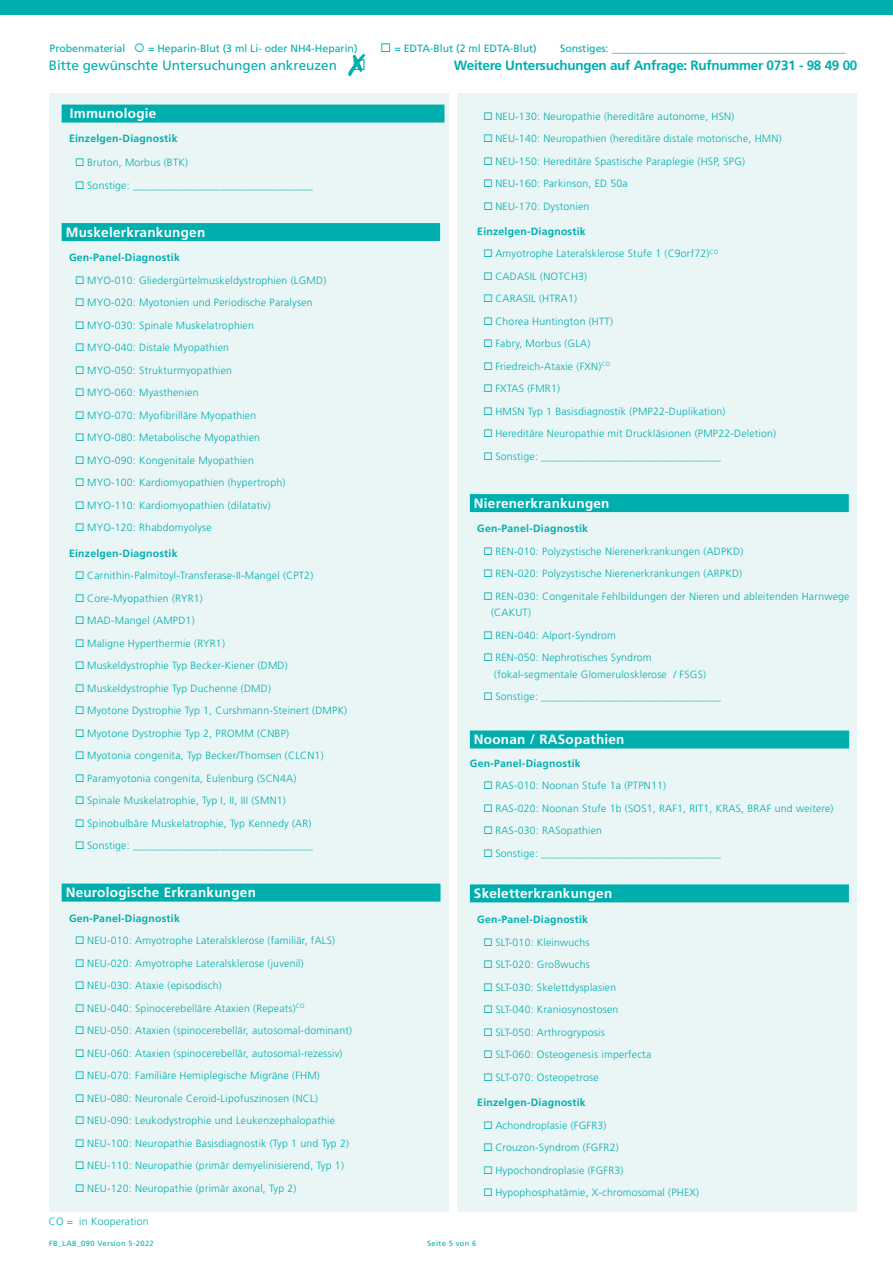
<style>
.page{position:relative;width:893px;height:1263px;background:#fff}
.page>*{position:absolute;margin:0;border:0;box-sizing:border-box;transform-origin:0 0}
.t1{font:700 13.5px "Frutiger";letter-spacing:.02em;color:#fff}
.t2{font:700 13.5px "Frutiger";letter-spacing:-.02em;color:#00aeae}
.t3{font:13.5px "Frutiger";color:#00aeae}
.t4{font:12px "Frutiger";color:#00aeae}
.t5{font:300 10.5px/16.5px "Frutiger";letter-spacing:.02em;color:#00aeae}
.t6{font:700 10.5px "Frutiger";letter-spacing:.02em;color:#00aeae}
.t7{font:10.5px "Frutiger";color:#00aeae}
.t8{font:7.5px "Frutiger";letter-spacing:.05em;color:#00aeae}
.s1{font-size:10.5px}
</style>
<div class="page">
<div style="left:457px;top:94px;width:400px;height:1118px;background:#eaf6f5"></div>
<div style="left:49px;top:94px;width:400px;height:1118px;background:#eaf6f5"></div>
<svg style="left:348px;top:54px;width:17px;height:22px"></svg>
<div style="left:470px;top:494px;width:379px;height:18px;background:#00aeae"></div>
<div style="left:470px;top:730px;width:379px;height:18px;background:#00aeae"></div>
<div style="left:470px;top:884px;width:379px;height:18px;background:#00aeae"></div>
<div style="left:0;top:0;width:893px;height:15px;background:#00aeae"></div>
<div style="left:62px;top:105px;width:382px;height:18px;background:#00aeae"></div>
<div style="left:62px;top:223px;width:378px;height:18px;background:#00aeae"></div>
<div style="left:62px;top:883px;width:378px;height:18px;background:#00aeae"></div>
<p class="t7" style="left:50px;top:42px;width:309px">Probenmaterial ○ = Heparin-Blut (3 ml Li- oder NH4-Heparin)</p>
<p class="t7" style="left:380px;top:42px;width:158px">◻ = EDTA-Blut (2 ml EDTA-Blut)</p>
<p class="t4" style="left:560px;top:41px;width:287px"><span class="s1">Sonstiges:</span> _______________________________________</p>
<p class="t3" style="left:49px;top:57px;width:318px">Bitte gewünschte Untersuchungen ankreuzen ◻</p>
<p class="t2" style="left:454px;top:57px;width:405px">Weitere Untersuchungen auf Anfrage: Rufnummer 0731 - 98 49 00</p>
<p class="t1" style="left:70px;top:105px;width:88px">Immunologie</p>
<p class="t6" style="left:69px;top:132px;width:110px">Einzelgen-Diagnostik</p>
<p class="t5" style="left:75px;top:154px;width:114px">◻ Bruton, Morbus (BTK)</p>
<p class="t5" style="left:75px;top:177px;width:239px">◻ Sonstige: _________________________________</p>
<p class="t1" style="left:66px;top:224px;width:141px">Muskelerkrankungen</p>
<p class="t6" style="left:69px;top:251px;width:112px">Gen-Panel-Diagnostik</p>
<p class="t5" style="left:75px;top:272px;width:253px">◻ MYO-010: Gliedergürtelmuskeldystrophien (LGMD)</p>
<p class="t5" style="left:75px;top:294px;width:239px">◻ MYO-020: Myotonien und Periodische Paralysen</p>
<p class="t5" style="left:75px;top:317px;width:180px">◻ MYO-030: Spinale Muskelatrophien</p>
<p class="t5" style="left:75px;top:339px;width:155px">◻ MYO-040: Distale Myopathien</p>
<p class="t5" style="left:75px;top:362px;width:158px">◻ MYO-050: Strukturmyopathien</p>
<p class="t5" style="left:75px;top:384px;width:125px">◻ MYO-060: Myasthenien</p>
<p class="t5" style="left:75px;top:407px;width:183px">◻ MYO-070: Myofibrilläre Myopathien</p>
<p class="t5" style="left:75px;top:429px;width:186px">◻ MYO-080: Metabolische Myopathien</p>
<p class="t5" style="left:75px;top:452px;width:180px">◻ MYO-090: Kongenitale Myopathien</p>
<p class="t5" style="left:75px;top:474px;width:212px">◻ MYO-100: Kardiomyopathien (hypertroph)</p>
<p class="t5" style="left:75px;top:497px;width:197px">◻ MYO-110: Kardiomyopathien (dilatativ)</p>
<p class="t5" style="left:75px;top:519px;width:138px">◻ MYO-120: Rhabdomyolyse</p>
<p class="t6" style="left:69px;top:547px;width:110px">Einzelgen-Diagnostik</p>
<p class="t5" style="left:75px;top:567px;width:240px">◻ Carnithin-Palmitoyl-Transferase-II-Mangel (CPT2)</p>
<p class="t5" style="left:75px;top:590px;width:129px">◻ Core-Myopathien (RYR1)</p>
<p class="t5" style="left:75px;top:612px;width:121px">◻ MAD-Mangel (AMPD1)</p>
<p class="t5" style="left:75px;top:635px;width:151px">◻ Maligne Hyperthermie (RYR1)</p>
<p class="t5" style="left:75px;top:657px;width:214px">◻ Muskeldystrophie Typ Becker-Kiener (DMD)</p>
<p class="t5" style="left:75px;top:680px;width:197px">◻ Muskeldystrophie Typ Duchenne (DMD)</p>
<p class="t5" style="left:75px;top:702px;width:274px">◻ Myotone Dystrophie Typ 1, Curshmann-Steinert (DMPK)</p>
<p class="t5" style="left:75px;top:725px;width:215px">◻ Myotone Dystrophie Typ 2, PROMM (CNBP)</p>
<p class="t5" style="left:75px;top:747px;width:250px">◻ Myotonia congenita, Typ Becker/Thomsen (CLCN1)</p>
<p class="t5" style="left:75px;top:770px;width:223px">◻ Paramyotonia congenita, Eulenburg (SCN4A)</p>
<p class="t5" style="left:75px;top:792px;width:212px">◻ Spinale Muskelatrophie, Typ I, II, III (SMN1)</p>
<p class="t5" style="left:75px;top:815px;width:238px">◻ Spinobulbäre Muskelatrophie, Typ Kennedy (AR)</p>
<p class="t5" style="left:75px;top:837px;width:239px">◻ Sonstige: _________________________________</p>
<p class="t1" style="left:66px;top:884px;width:192px">Neurologische Erkrankungen</p>
<p class="t6" style="left:69px;top:912px;width:112px">Gen-Panel-Diagnostik</p>
<p class="t5" style="left:75px;top:932px;width:261px">◻ NEU-010: Amyotrophe Lateralsklerose (familiär, fALS)</p>
<p class="t5" style="left:75px;top:955px;width:230px">◻ NEU-020: Amyotrophe Lateralsklerose (juvenil)</p>
<p class="t5" style="left:75px;top:977px;width:148px">◻ NEU-030: Ataxie (episodisch)</p>
<p class="t5" style="left:75px;top:1000px;width:231px">◻ NEU-040: Spinocerebelläre Ataxien (Repeats)<sup>CO</sup></p>
<p class="t5" style="left:75px;top:1022px;width:278px">◻ NEU-050: Ataxien (spinocerebellär, autosomal-dominant)</p>
<p class="t5" style="left:75px;top:1045px;width:269px">◻ NEU-060: Ataxien (spinocerebellär, autosomal-rezessiv)</p>
<p class="t5" style="left:75px;top:1067px;width:246px">◻ NEU-070: Familiäre Hemiplegische Migräne (FHM)</p>
<p class="t5" style="left:75px;top:1090px;width:244px">◻ NEU-080: Neuronale Ceroid-Lipofuszinosen (NCL)</p>
<p class="t5" style="left:75px;top:1112px;width:261px">◻ NEU-090: Leukodystrophie und Leukenzephalopathie</p>
<p class="t5" style="left:75px;top:1135px;width:275px">◻ NEU-100: Neuropathie Basisdiagnostik (Typ 1 und Typ 2)</p>
<p class="t5" style="left:75px;top:1157px;width:270px">◻ NEU-110: Neuropathie (primär demyelinisierend, Typ 1)</p>
<p class="t5" style="left:75px;top:1180px;width:223px">◻ NEU-120: Neuropathie (primär axonal, Typ 2)</p>
<p class="t5" style="left:483px;top:108px;width:252px">◻ NEU-130: Neuropathie (hereditäre autonome, HSN)</p>
<p class="t5" style="left:483px;top:130px;width:300px">◻ NEU-140: Neuropathien (hereditäre distale motorische, HMN)</p>
<p class="t5" style="left:483px;top:153px;width:263px">◻ NEU-150: Hereditäre Spastische Paraplegie (HSP, SPG)</p>
<p class="t5" style="left:483px;top:175px;width:146px">◻ NEU-160: Parkinson, ED 50a</p>
<p class="t5" style="left:483px;top:198px;width:108px">◻ NEU-170: Dystonien</p>
<p class="t6" style="left:477px;top:225px;width:110px">Einzelgen-Diagnostik</p>
<p class="t5" style="left:483px;top:245px;width:236px">◻ Amyotrophe Lateralsklerose Stufe 1 (C9orf72)<sup>CO</sup></p>
<p class="t5" style="left:483px;top:268px;width:105px">◻ CADASIL (NOTCH3)</p>
<p class="t5" style="left:483px;top:290px;width:95px">◻ CARASIL (HTRA1)</p>
<p class="t5" style="left:483px;top:313px;width:131px">◻ Chorea Huntington (HTT)</p>
<p class="t5" style="left:483px;top:335px;width:108px">◻ Fabry, Morbus (GLA)</p>
<p class="t5" style="left:483px;top:358px;width:128px">◻ Friedreich-Ataxie (FXN)<sup>CO</sup></p>
<p class="t5" style="left:483px;top:380px;width:78px">◻ FXTAS (FMR1)</p>
<p class="t5" style="left:483px;top:403px;width:244px">◻ HMSN Typ 1 Basisdiagnostik (PMP22-Duplikation)</p>
<p class="t5" style="left:483px;top:425px;width:294px">◻ Hereditäre Neuropathie mit Druckläsionen (PMP22-Deletion)</p>
<p class="t5" style="left:483px;top:448px;width:239px">◻ Sonstige: _________________________________</p>
<p class="t1" style="left:474px;top:495px;width:137px">Nierenerkrankungen</p>
<p class="t6" style="left:477px;top:522px;width:112px">Gen-Panel-Diagnostik</p>
<p class="t5" style="left:483px;top:543px;width:261px">◻ REN-010: Polyzystische Nierenerkrankungen (ADPKD)</p>
<p class="t5" style="left:483px;top:565px;width:260px">◻ REN-020: Polyzystische Nierenerkrankungen (ARPKD)</p>
<p class="t5" style="left:491px;top:588px;width:360px;text-indent:-8px">◻ REN-030: Congenitale Fehlbildungen der Nieren und ableitenden Harnwege (CAKUT)</p>
<p class="t5" style="left:483px;top:627px;width:134px">◻ REN-040: Alport-Syndrom</p>
<p class="t5" style="left:494px;top:649px;width:213px;text-indent:-11px">◻ REN-050: Nephrotisches Syndrom (fokal-segmentale Glomerulosklerose / FSGS)</p>
<p class="t5" style="left:483px;top:688px;width:239px">◻ Sonstige: _________________________________</p>
<p class="t1" style="left:474px;top:731px;width:152px">Noonan / RASopathien</p>
<p class="t6" style="left:470px;top:757px;width:112px">Gen-Panel-Diagnostik</p>
<p class="t5" style="left:483px;top:777px;width:184px">◻ RAS-010: Noonan Stufe 1a (PTPN11)</p>
<p class="t5" style="left:483px;top:800px;width:352px">◻ RAS-020: Noonan Stufe 1b (SOS1, RAF1, RIT1, KRAS, BRAF und weitere)</p>
<p class="t5" style="left:483px;top:822px;width:120px">◻ RAS-030: RASopathien</p>
<p class="t5" style="left:483px;top:845px;width:239px">◻ Sonstige: _________________________________</p>
<p class="t1" style="left:474px;top:885px;width:140px">Skeletterkrankungen</p>
<p class="t6" style="left:477px;top:913px;width:112px">Gen-Panel-Diagnostik</p>
<p class="t5" style="left:483px;top:934px;width:108px">◻ SLT-010: Kleinwuchs</p>
<p class="t5" style="left:483px;top:956px;width:108px">◻ SLT-020: Großwuchs</p>
<p class="t5" style="left:483px;top:979px;width:134px">◻ SLT-030: Skelettdysplasien</p>
<p class="t5" style="left:483px;top:1001px;width:136px">◻ SLT-040: Kraniosynostosen</p>
<p class="t5" style="left:483px;top:1024px;width:123px">◻ SLT-050: Arthrogryposis</p>
<p class="t5" style="left:483px;top:1046px;width:169px">◻ SLT-060: Osteogenesis imperfecta</p>
<p class="t5" style="left:483px;top:1069px;width:117px">◻ SLT-070: Osteopetrose</p>
<p class="t6" style="left:477px;top:1096px;width:110px">Einzelgen-Diagnostik</p>
<p class="t5" style="left:483px;top:1117px;width:124px">◻ Achondroplasie (FGFR3)</p>
<p class="t5" style="left:483px;top:1139px;width:137px">◻ Crouzon-Syndrom (FGFR2)</p>
<p class="t5" style="left:483px;top:1162px;width:141px">◻ Hypochondroplasie (FGFR3)</p>
<p class="t5" style="left:483px;top:1184px;width:217px">◻ Hypophosphatämie, X-chromosomal (PHEX)</p>
<p class="t5" style="left:49px;top:1213px;width:101px">CO = in Kooperation</p>
<p class="t8" style="left:49px;top:1239px;width:106px">FB_LAB_090 Version 5-2022</p>
<p class="t8" style="left:427px;top:1239px;width:51px">Seite 5 von 6</p>
</div>
